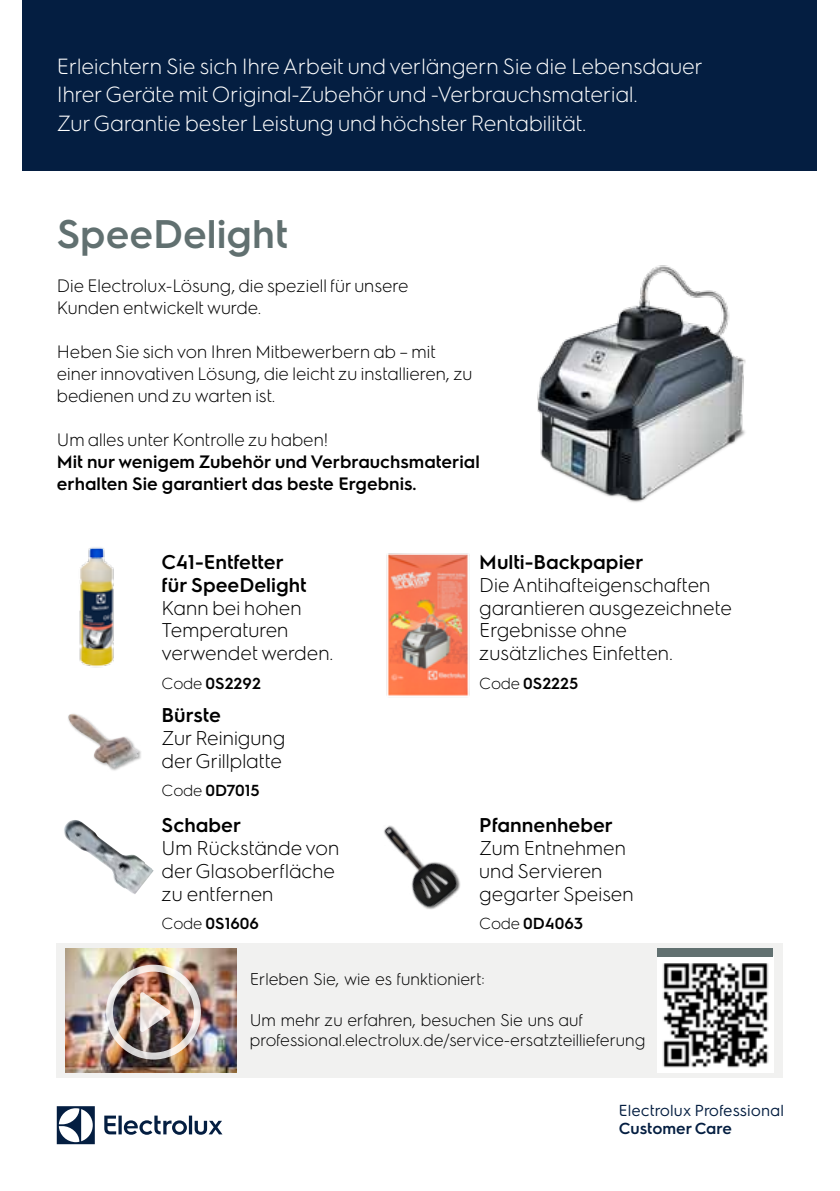
<style>
.page{position:relative;width:840px;height:1191px;background:#fff}
.page>*{position:absolute;margin:0;border:0;box-sizing:border-box;transform-origin:0 0}
.t1{font:600 40px "Electrolux Sans";color:#617070}
.t2{font:300 22px/28px "Electrolux Sans";color:#fff}
.t3{font:300 20px/22.8px "Electrolux Sans";color:#000}
.t4{font:600 20px/22.8px "Electrolux Sans";color:#000}
.t5{font:300 18px/22px "Electrolux Sans";color:#000}
.t6{font:600 18px/22px "Electrolux Sans";color:#000}
.t7{font:300 17px/20.4px "Electrolux Sans";color:#000}
.t8{font:600 16px "Electrolux Sans";color:#000}
.t9{font:16px "Electrolux Sans";color:#041e41}
.t10{font:600 16px "Electrolux Sans";letter-spacing:-.005em;color:#041e41}
.s1{font-weight:300}
</style>
<div class="page">
<div style="left:57px;top:943px;width:725px;height:134px;background:#f1f1f0"></div>
<div style="left:23px;top:0;width:793px;height:170px;background:#041e41"></div>
<img style="left:657px;top:956px;width:115px;height:116px">
<div style="left:657px;top:948px;width:115px;height:8px;background:#617070"></div>
<img style="left:66px;top:948px;width:170px;height:124px">
<img style="left:106px;top:964px;width:95px;height:95px">
<svg style="left:57px;top:1106px;width:38px;height:38px"></svg>
<svg style="left:104px;top:1115px;width:118px;height:19px"></svg>
<div style="left:67px;top:713px;width:75px;height:59px;background:#000;opacity:.35"></div>
<img style="left:67px;top:714px;width:71px;height:54px">
<img style="left:384px;top:825px;width:77px;height:85px">
<img style="left:386px;top:553px;width:84px;height:143px">
<img style="left:64px;top:820px;width:89px;height:74px">
<img style="left:79px;top:547px;width:35px;height:121px">
<img style="left:537px;top:265px;width:209px;height:238px">
<p class="t2" style="left:57px;top:51px;width:647px">Erleichtern Sie sich Ihre Arbeit und verlängern Sie die Lebensdauer<br>IhrerGeräte mit Original-Zubehör und -Verbrauchsmaterial.<br>Zur Garantie bester Leistung und höchster Rentabilität.</p>
<h1 class="t1" style="left:57px;top:206px;width:232px">SpeeDelight</h1>
<p class="t5" style="left:57px;top:273px;width:353px">Die Electrolux-Lösung, die speziell für unsere<br>Kunden entwickelt wurde.</p>
<p class="t5" style="left:57px;top:339px;width:417px">Heben Sie sich von Ihren Mitbewerbern ab – mit einer innovativen Lösung, die leicht zu installieren, zu bedienen und zu warten ist.</p>
<p class="t5" style="left:57px;top:427px;width:273px">Um alles unter Kontrolle zu haben!</p>
<p class="t6" style="left:57px;top:449px;width:424px">Mit nur wenigem Zubehör und Verbrauchsmaterial erhalten Sie garantiert das beste Ergebnis.</p>
<p class="t4" style="left:161px;top:549px;width:146px">C41-Entfetter für SpeeDelight</p>
<p class="t3" style="left:161px;top:595px;width:173px">Kann bei hohen<br>Temperaturen verwendet werden.</p>
<p class="t8" style="left:161px;top:672px;width:101px"><span class="s1">Code</span> 0S2292</p>
<p class="t4" style="left:161px;top:702px;width:61px">Bürste</p>
<p class="t3" style="left:161px;top:725px;width:125px">Zur Reinigung derGrillplatte</p>
<p class="t8" style="left:161px;top:779px;width:99px"><span class="s1">Code</span> 0D7015</p>
<p class="t4" style="left:161px;top:812px;width:81px">Schaber</p>
<p class="t3" style="left:161px;top:835px;width:179px">Um Rückstände von der Glasoberfläche zu entfernen</p>
<p class="t8" style="left:161px;top:912px;width:99px"><span class="s1">Code</span> 0S1606</p>
<p class="t4" style="left:479px;top:549px;width:166px">Multi-Backpapier</p>
<p class="t3" style="left:479px;top:572px;width:254px">Die Antihafteigenschaften garantieren ausgezeichnete<br>Ergebnisse ohne zusätzliches Einfetten.</p>
<p class="t8" style="left:479px;top:672px;width:101px"><span class="s1">Code</span> 0S2225</p>
<p class="t4" style="left:479px;top:812px;width:135px">Pfannenheber</p>
<p class="t3" style="left:479px;top:835px;width:156px">Zum Entnehmen und Servieren gegarterSpeisen</p>
<p class="t8" style="left:479px;top:912px;width:105px"><span class="s1">Code</span> 0D4063</p>
<p class="t7" style="left:249px;top:967px;width:236px">Erleben Sie, wie es funktioniert:</p>
<p class="t7" style="left:249px;top:1008px;width:397px">Um mehr zu erfahren, besuchen Sie uns auf professional.electrolux.de/service-ersatzteillieferung</p>
<p class="t9" style="left:618px;top:1099px;width:167px">Electrolux Professional</p>
<p class="t10" style="left:618px;top:1117px;width:114px">Customer Care</p>
</div>
